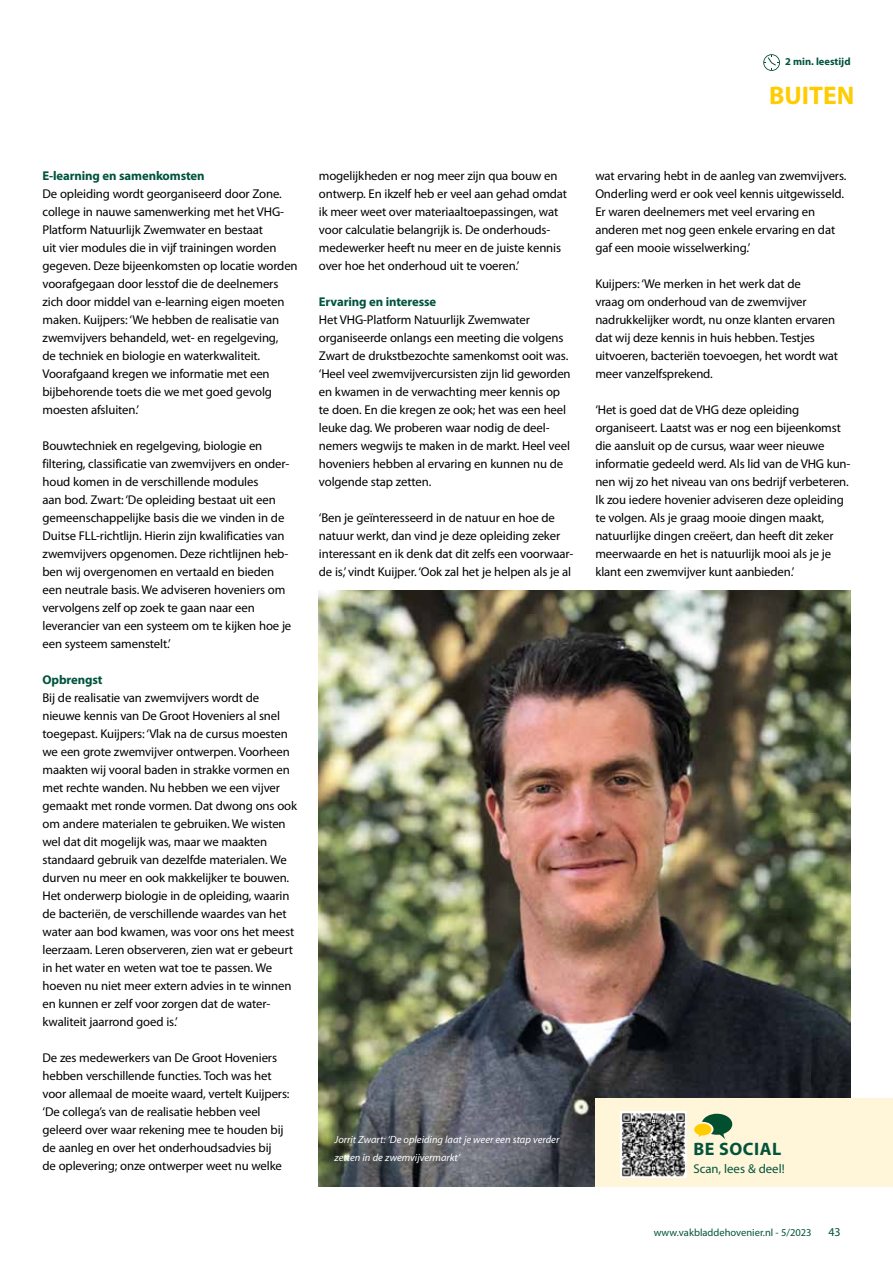
<style>
.page{position:relative;width:893px;height:1263px;background:#fff}
.page>*{position:absolute;margin:0;border:0;box-sizing:border-box;transform-origin:0 0}
.t1{font:700 25.5px "Myriad Pro";color:#fc0}
.t2{font:700 18px "Myriad Pro";letter-spacing:.03em;color:#00533d}
.t3{font:12.75px/18px "Myriad Pro";letter-spacing:-.01em;color:#000}
.t4{font:700 12.75px "Myriad Pro";letter-spacing:-.01em;color:#00533d}
.t5{font:12.75px "Myriad Pro";color:#00533d}
.t6{font:12px "Myriad Pro";color:#00533d}
.t7{font:italic 10.5px/18px "Myriad Pro";color:#fff}
.t8{font:10.5px "Myriad Pro";color:#00533d}
.t9{font:700 10.5px "Myriad Pro";color:#00533d}
</style>
<div class="page">
<img style="left:319px;top:590px;width:532px;height:596px">
<div style="left:595px;top:1098px;width:298px;height:89px;background:#fff5d8"></div>
<img style="left:621px;top:1111px;width:65px;height:66px">
<svg style="left:694px;top:1114px;width:38px;height:25px"></svg>
<svg style="left:763px;top:54px;width:17px;height:17px"></svg>
<p class="t9" style="left:785px;top:55px;width:67px">2 min. leestijd</p>
<h1 class="t1" style="left:769px;top:79px;width:87px">BUITEN</h1>
<p class="t4" style="left:43px;top:167px;width:164px">E-learning en samenkomsten</p>
<p class="t3" style="left:43px;top:185px;width:257px">De opleiding wordt georganiseerd door Zone. college in nauwe samenwerking met het VHG-Platform Natuurlijk Zwemwater en bestaat<br>uit vier modules die in vijf trainingen worden gegeven. Deze bijeenkomsten op locatie worden voorafgegaan door lesstof die de deelnemers zich door middel van e-learning eigen moeten maken. Kuijpers: ‘We hebben de realisatie van zwemvijvers behandeld, wet- en regelgeving,<br>de techniek en biologie en waterkwaliteit.<br>Voorafgaand kregen we informatie met een bijbehorende toets die we met goed gevolg moesten afsluiten.’</p>
<p class="t3" style="left:43px;top:437px;width:250px">Bouwtechniek en regelgeving, biologie en filtering, classificatie van zwemvijvers en onder&shy;houd komen in de verschillende modules<br>aan bod. Zwart: ‘De opleiding bestaat uit een gemeenschappelijke basis die we vinden in de Duitse FLL-richtlijn. Hierin zijn kwalificaties van zwemvijvers opgenomen. Deze richtlijnen heb&shy;ben wij overgenomen en vertaald en bieden een neutrale basis. We adviseren hoveniers om vervolgens zelf op zoek te gaan naar een leverancier van een systeem om te kijken hoe je een systeem samenstelt.’</p>
<p class="t4" style="left:43px;top:671px;width:62px">Opbrengst</p>
<p class="t3" style="left:43px;top:689px;width:256px">Bij de realisatie van zwemvijvers wordt de nieuwe kennis van De Groot Hoveniers al snel toegepast. Kuijpers: ‘Vlak na de cursus moesten we een grote zwemvijver ontwerpen. Voorheen maakten wij vooral baden in strakke vormen en met rechte wanden. Nu hebben we een vijver gemaakt met ronde vormen. Dat dwong ons ook om andere materialen te gebruiken. We wisten wel dat dit mogelijk was, maar we maakten standaard gebruik van dezelfde materialen. We durven nu meer en ook makkelijker te bouwen.<br>Het onderwerp biologie in de opleiding, waarin de bacteriën, de verschillende waardes van het water aan bod kwamen, was voor ons het meest leerzaam. Leren observeren, zien wat er gebeurt in het water en weten wat toe te passen. We hoeven nu niet meer extern advies in te winnen en kunnen er zelf voor zorgen dat de water&shy;kwaliteit jaarrond goed is.’</p>
<p class="t3" style="left:43px;top:1049px;width:249px">De zes medewerkers van De Groot Hoveniers hebben verschillende functies. Toch was het voor allemaal de moeite waard, vertelt Kuijpers: ‘De collega’s van de realisatie hebben veel geleerd over waar rekening mee te houden bij de aanleg en over het onderhoudsadvies bij<br>de oplevering; onze ontwerper weet nu welke</p>
<p class="t3" style="left:319px;top:167px;width:250px">mogelijkheden er nog meer zijn qua bouw en ontwerp. En ikzelf heb er veel aan gehad omdat ik meer weet over materiaaltoepassingen, wat voor calculatie belangrijk is. De onderhouds&shy;medewerker heeft nu meer en de juiste kennis over hoe het onderhoud uit te voeren.’</p>
<p class="t4" style="left:319px;top:294px;width:119px">Ervaring en interesse</p>
<p class="t3" style="left:319px;top:311px;width:253px">Het VHG-Platform Natuurlijk Zwemwater organiseerde onlangs een meeting die volgens Zwart de drukstbezochte samenkomst ooit was. ‘Heel veel zwemvijvercursisten zijn lid geworden en kwamen in de verwachting meer kennis op te doen. En die kregen ze ook; het was een heel leuke dag. We proberen waar nodig de deel&shy;nemers wegwijs te maken in de markt. Heel veel hoveniers hebben al ervaring en kunnen nu de volgende stap zetten.</p>
<p class="t3" style="left:319px;top:509px;width:256px">‘Ben je geïnteresseerd in de natuur en hoe de natuur werkt, dan vind je deze opleiding zeker interessant en ik denk dat dit zelfs een voorwaar&shy;de is,’ vindt Kuijper. ‘Ook zal het je helpen als je al</p>
<p class="t3" style="left:595px;top:167px;width:253px">wat ervaring hebt in de aanleg van zwemvijvers.<br>Onderling werd er ook veel kennis uitgewisseld.<br>Er waren deelnemers met veel ervaring en anderen met nog geen enkele ervaring en dat gaf een mooie wisselwerking.’</p>
<p class="t3" style="left:595px;top:275px;width:244px">Kuijpers: ‘We merken in het werk dat de<br>vraag om onderhoud van de zwemvijver nadrukkelijker wordt, nu onze klanten ervaren dat wij deze kennis in huis hebben. Testjes uitvoeren, bacteriën toevoegen, het wordt wat meer vanzelfsprekend.</p>
<p class="t3" style="left:595px;top:401px;width:257px">‘Het is goed dat de VHG deze opleiding organiseert. Laatst was er nog een bijeenkomst die aansluit op de cursus, waar weer nieuwe informatie gedeeld werd. Als lid van de VHG kun&shy;nen wij zo het niveau van ons bedrijf verbeteren.<br>Ik zou iedere hovenier adviseren deze opleiding te volgen. Als je graag mooie dingen maakt, natuurlijke dingen creëert, dan heeft dit zeker meerwaarde en het is natuurlijk mooi als je je klant een zwemvijver kunt aanbieden.’</p>
<p class="t7" style="left:334px;top:1130px;width:226px">Jorrit Zwart: ‘De opleiding laat je weer een stap verder zetten in de zwemvijvermarkt’</p>
<h2 class="t2" style="left:693px;top:1137px;width:89px">BE SOCIAL</h2>
<p class="t5" style="left:693px;top:1161px;width:93px">Scan, lees &amp; deel!</p>
<p class="t8" style="left:654px;top:1226px;width:159px">www.vakbladdehovenier.nl - 5/2023</p>
<p class="t6" style="left:828px;top:1224px;width:14px">43</p>
</div>
